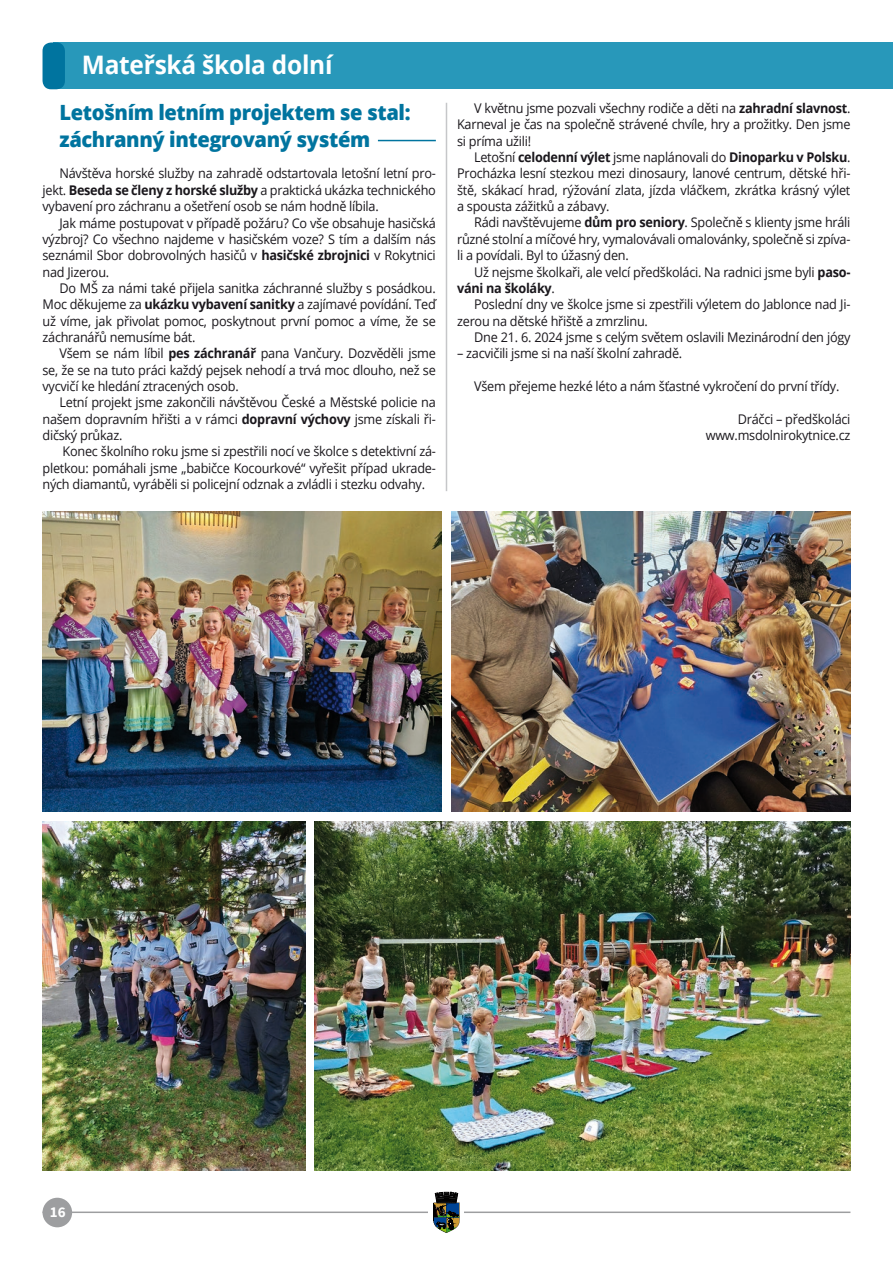
<style>
.page{position:relative;width:893px;height:1263px;background:#fff}
.page>*{position:absolute;margin:0;border:0;box-sizing:border-box;transform-origin:0 0}
.Nadpis_H1{font:700 25.5px "Open Sans";letter-spacing:-.01em;color:#fff;scale:.96 1}
.Nadpis_H2_2_řádky{font:800 21px/26.2px "Open Sans";letter-spacing:-.02em;color:#00749f;scale:.96 1}
.t1{font:700 15px "Source Sans Pro";color:#fff}
.AAA_Body_Text{font:13.35px/16.4px "Open Sans";letter-spacing:-.02em;color:#1a171c;text-align:justify;scale:.95 1}
.s1{font-weight:700}
</style>
<div class="page">
<hr style="left:43px;top:1211px;width:807px;height:2px;background:#9d9ea0">
<div style="left:429px;top:1192px;width:35px;height:42px;background:#fff"></div>
<svg style="left:433px;top:1192px;width:27px;height:41px"></svg>
<div style="left:43px;top:1198px;width:29px;height:29px;background:#9d9ea0;border-radius:50%"></div>
<div style="left:54px;top:43px;width:839px;height:46px;background:#2898ba"></div>
<div style="left:43px;top:43px;width:22px;height:46px;background:#00749f;border-radius:9px"></div>
<img style="left:43px;top:511px;width:398px;height:300px">
<img style="left:452px;top:511px;width:398px;height:300px">
<img style="left:43px;top:821px;width:263px;height:349px">
<hr style="left:378px;top:140px;width:58px;height:1px;background:#00749f">
<img style="left:315px;top:821px;width:535px;height:349px">
<hr style="left:446px;top:103px;width:1px;height:388px;background:#c6c7c9">
<p class="Nadpis_H1" style="left:82px;top:47px;width:263px">Mateřská škola dolní</p>
<p class="Nadpis_H2_2_řádky" style="left:60px;top:98px;width:367px">Letošním letním projektem se stal: záchranný integrovaný systém</p>
<p class="AAA_Body_Text" style="left:43px;top:165px;width:416px;text-indent:17px">Návštěva horské služby na zahradě odstartovala letošní letní pro&shy;jekt. <span class="s1">Beseda se členy z horské služby</span> a praktická ukázka technického vybavení pro záchranu a ošetření osob se nám hodně líbila.</p>
<p class="AAA_Body_Text" style="left:43px;top:214px;width:416px;text-indent:17px">Jak máme postupovat v případě požáru? Co vše obsahuje hasičská výzbroj? Co všechno najdeme v hasičském voze? S tím a dalším nás seznámil Sbor dobrovolných hasičů v <span class="s1">hasičské zbrojnici</span> v Rokytnici nad Jizerou.</p>
<p class="AAA_Body_Text" style="left:43px;top:280px;width:416px;text-indent:17px">Do MŠ za námi také přijela sanitka záchranné služby s posádkou.<br>Moc děkujeme za <span class="s1">ukázku vybavení sanitky</span> a zajímavé povídání. Teď už víme, jak přivolat pomoc, poskytnout první pomoc a víme, že se záchranářů nemusíme bát.</p>
<p class="AAA_Body_Text" style="left:43px;top:345px;width:416px;text-indent:17px">Všem se nám líbil <span class="s1">pes záchranář</span> pana Vančury. Dozvěděli jsme se, že se na tuto práci každý pejsek nehodí a trvá moc dlouho, než se vycvičí ke hledání ztracených osob.</p>
<p class="AAA_Body_Text" style="left:43px;top:394px;width:416px;text-indent:17px">Letní projekt jsme zakončili návštěvou České a Městské policie na našem dopravním hřišti a v rámci <span class="s1">dopravní výchovy</span> jsme získali ři&shy;dičský průkaz.</p>
<p class="AAA_Body_Text" style="left:43px;top:443px;width:416px;text-indent:20px">Konec školního roku jsme si zpestřili nocí ve školce s detektivní zá&shy;pletkou: pomáhali jsme „babičce Kocourkové“ vyřešit případ ukrade&shy;ných diamantů, vyráběli si policejní odznak a zvládli i stezku odvahy.</p>
<p class="AAA_Body_Text" style="left:457px;top:100px;width:416px;text-indent:17px">V květnu jsme pozvali všechny rodiče a děti na <span class="s1">zahradní slavnost</span>.<br>Karneval je čas na společně strávené chvíle, hry a prožitky. Den jsme si príma užili!</p>
<p class="AAA_Body_Text" style="left:457px;top:149px;width:416px;text-indent:17px">Letošní <span class="s1">celodenní výlet</span> jsme naplánovali do <span class="s1">Dinoparku v Polsku</span>.<br>Procházka lesní stezkou mezi dinosaury, lanové centrum, dětské hři&shy;ště, skákací hrad, rýžování zlata, jízda vláčkem, zkrátka krásný výlet a spousta zážitků a zábavy.</p>
<p class="AAA_Body_Text" style="left:457px;top:214px;width:416px;text-indent:17px">Rádi navštěvujeme <span class="s1">dům pro seniory</span>. Společně s klienty jsme hráli různé stolní a míčové hry, vymalovávali omalovánky, společně si zpíva&shy;li a povídali. Byl to úžasný den.</p>
<p class="AAA_Body_Text" style="left:457px;top:263px;width:416px;text-indent:17px">Už nejsme školkaři, ale velcí předškoláci. Na radnici jsme byli <span class="s1">paso&shy;váni na školáky</span>.</p>
<p class="AAA_Body_Text" style="left:457px;top:296px;width:416px;text-indent:17px">Poslední dny ve školce jsme si zpestřili výletem do Jablonce nad Ji&shy;zerou na dětské hřiště a zmrzlinu.</p>
<p class="AAA_Body_Text" style="left:474px;top:329px;width:398px">Dne 21. 6. 2024 jsme s celým světem oslavili Mezinárodní den jógy</p>
<p class="AAA_Body_Text" style="left:457px;top:345px;width:239px">– zacvičili jsme si na naší školní zahradě.</p>
<p class="AAA_Body_Text" style="left:474px;top:378px;width:386px">Všem přejeme hezké léto a nám šťastné vykročení do první třídy.</p>
<p class="AAA_Body_Text" style="left:738px;top:410px;width:120px">Dráčci – předškoláci</p>
<p class="AAA_Body_Text" style="left:706px;top:427px;width:154px">www.msdolnirokytnice.cz</p>
<p class="t1" style="left:50px;top:1201px;width:17px">16</p>
</div>
